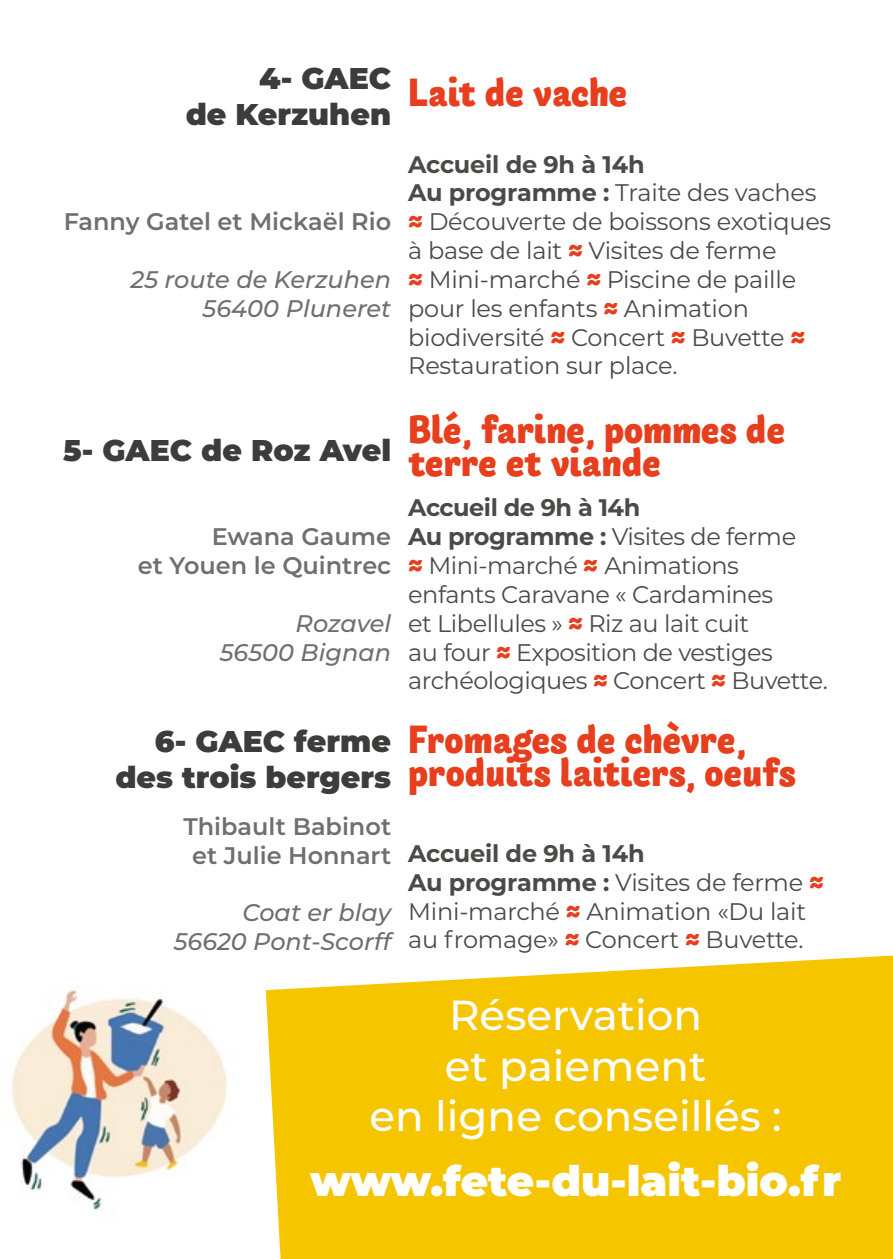
<style>
.page{position:relative;width:893px;height:1259px;background:#fff}
.page>*{position:absolute;margin:0;border:0;box-sizing:border-box;transform-origin:0 0}
.t1{font:500 42px/50.4px "Montserrat";color:#fff;text-align:center}
.t2{font:900 42px "Montserrat";color:#fff}
.t3{font:800 36px/33px "Arlette";letter-spacing:-.01em;color:#e73e1d}
.t4{font:900 30px/36px "Montserrat";color:#3c3c3b;text-align:right}
.t5{font:24px/28.8px "Montserrat";letter-spacing:-.02em;color:#4a4a49}
.t6{font:600 24px/28.8px "Montserrat";color:#706f6f;text-align:right}
.t7{font:italic 500 24px/28.8px "Montserrat";color:#706f6f;text-align:right}
.s1{font-weight:700}
.s2{font-weight:900;color:#e73e1d}
</style>
<div class="page">
<svg style="left:266px;top:955px;width:627px;height:304px;fill:#f5c600"></svg>
<img style="left:12px;top:989px;width:216px;height:222px">
<p class="t4" style="left:186px;top:58px;width:207px">4- GAEC<br>de Kerzuhen</p>
<h2 class="t3" style="left:408px;top:77px;width:221px">Lait de vache</h2>
<p class="t6" style="left:64px;top:206px;width:329px">Fanny Gatel et Mickaël Rio</p>
<p class="t7" style="left:131px;top:264px;width:262px">25 route de Kerzuhen<br>56400 Pluneret</p>
<p class="t4" style="left:63px;top:430px;width:329px">5- GAEC de Roz Avel</p>
<p class="t6" style="left:138px;top:521px;width:255px">Ewana Gaume<br>et Youen le Quintrec</p>
<p class="t7" style="left:220px;top:608px;width:173px">Rozavel<br>56500 Bignan</p>
<p class="t5" style="left:408px;top:149px;width:425px"><span class="s1">Accueil de 9h à 14h<br>Au programme :</span> Traite des vaches <span class="s2">≈</span> Découverte de boissons exotiques à base de lait <span class="s2">≈</span> Visites de ferme<br><span class="s2">≈</span> Mini-marché <span class="s2">≈</span> Piscine de paille pour les enfants <span class="s2">≈</span> Animation biodiversité <span class="s2">≈</span> Concert <span class="s2">≈</span> Buvette <span class="s2">≈<br></span>Restauration sur place.</p>
<h2 class="t3" style="left:408px;top:414px;width:379px">Blé, farine, pommes de terre et viande</h2>
<p class="t5" style="left:408px;top:493px;width:421px"><span class="s1">Accueil de 9h à 14h<br>Au programme :</span> Visites de ferme<br><span class="s2">≈</span> Mini-marché <span class="s2">≈</span> Animations enfants Caravane « Cardamines<br>et Libellules » <span class="s2">≈</span> Riz au lait cuit<br>au four <span class="s2">≈</span> Exposition de vestiges archéologiques <span class="s2">≈</span> Concert <span class="s2">≈</span> Buvette.</p>
<p class="t4" style="left:115px;top:722px;width:277px">6- GAEC ferme des trois bergers</p>
<h2 class="t3" style="left:408px;top:724px;width:390px">Fromages de chèvre, produits laitiers, oeufs</h2>
<p class="t6" style="left:183px;top:811px;width:209px;text-align:center">Thibault Babinot et Julie Honnart</p>
<p class="t7" style="left:174px;top:897px;width:219px">Coat er blay<br>56620 Pont-Scorff</p>
<p class="t5" style="left:408px;top:838px;width:417px"><span class="s1">Accueil de 9h à 14h<br>Au programme :</span> Visites de ferme <span class="s2">≈<br></span>Mini-marché <span class="s2">≈</span> Animation «Du lait au fromage» <span class="s2">≈</span> Concert <span class="s2">≈</span> Buvette.</p>
<h1 class="t1" style="left:370px;top:988px;width:414px">Réservation<br>et paiement<br>en ligne conseillés :</h1>
<h1 class="t2" style="left:310px;top:1150px;width:532px">www.fete-du-lait-bio.fr</h1>
</div>
